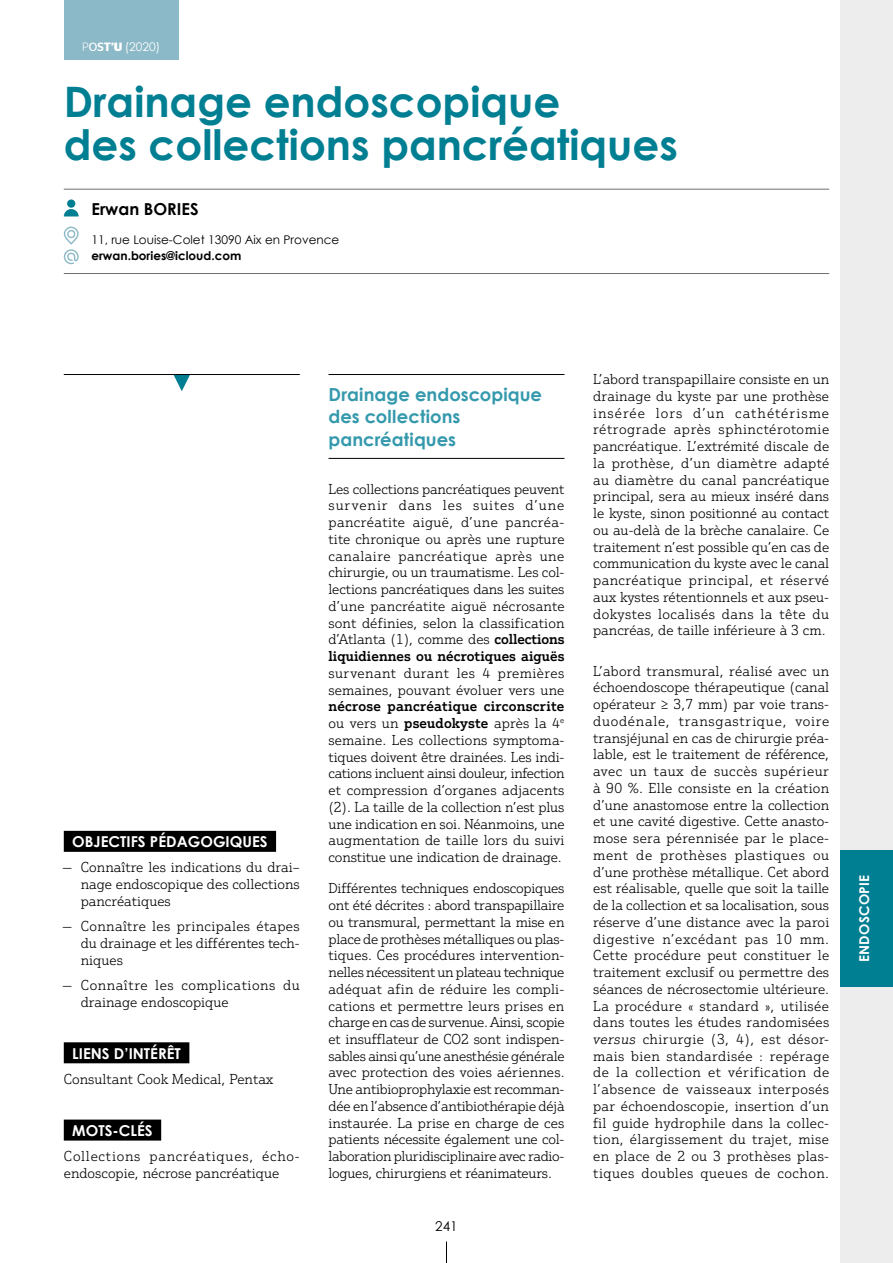
<style>
.page{position:relative;width:893px;height:1263px;background:#fff}
.page>*{position:absolute;margin:0;border:0;box-sizing:border-box;transform-origin:0 0}
.t1{font:700 42px/43.5px "Century Gothic";color:#007e92}
.t2{font:700 18px/22.5px "Century Gothic";letter-spacing:.005em;color:#3499ac}
.t3{font:700 16.5px "Century Gothic";color:#000}
.t4{font:700 15px "Century Gothic";color:#fff}
.t5{font:300 13.95px/16.8px "Justus Pro";color:#000;text-align:justify}
.t6{font:300 13.95px/16.8px "Justus Pro";letter-spacing:.04em;color:#000}
.t7{font:700 13.5px "Century Gothic";letter-spacing:.02em;color:#fff}
.t8{font:13.5px "Century Gothic";color:#000}
.t9{font:12px "Century Gothic";color:#000}
.t10{font:700 12px "Century Gothic";color:#000}
.t11{font:12px "Century Gothic";color:#fff}
.s1{font-family:"Stag Sans";font-weight:300}
.s2{font-family:"Stag Sans"}
.s3{font-family:"Stag Sans";font-weight:500}
.s4{font-family:"Stag Sans";font-weight:600}
.s5{font-family:"Stag Sans";font-weight:700}
.s6{font-weight:500}
.s7{font-style:italic}
</style>
<div class="page">
<div style="left:64px;top:0;width:115px;height:60px;background:#8cb9c7"></div>
<div style="left:840px;top:0;width:53px;height:1263px;background:#ededed"></div>
<div style="left:840px;top:850px;width:53px;height:136px;background:#007e92"></div>
<svg style="left:446px;top:1242px;width:1px;height:21px"></svg>
<hr style="left:64px;top:189px;width:765px;height:1px;background:#706f6f">
<hr style="left:64px;top:273px;width:765px;height:1px;background:#706f6f">
<svg style="left:64px;top:199px;width:15px;height:17px"></svg>
<svg style="left:64px;top:227px;width:15px;height:37px"></svg>
<hr style="left:328px;top:374px;width:236px;height:1px;background:#000">
<hr style="left:328px;top:458px;width:236px;height:1px;background:#000">
<div style="left:64px;top:831px;width:212px;height:21px;background:#000"></div>
<div style="left:64px;top:1042px;width:125px;height:21px;background:#000"></div>
<div style="left:64px;top:1119px;width:97px;height:21px;background:#000"></div>
<svg style="left:173px;top:375px;width:17px;height:16px"></svg>
<hr style="left:64px;top:374px;width:236px;height:1px;background:#000">
<p class="t11" style="left:82px;top:38px;width:79px"><span class="s1">P</span><span class="s2">O</span><span class="s3">S</span><span class="s4">T’</span><span class="s5">U</span> (2020)</p>
<h1 class="t1" style="left:64px;top:78px;width:616px">Drainage endoscopique<br>des collections pancréatiques</h1>
<p class="t3" style="left:91px;top:196px;width:109px">Erwan BORIES</p>
<p class="t9" style="left:91px;top:231px;width:249px">11, rue Louise-Colet 13090 Aix en Provence</p>
<p class="t10" style="left:91px;top:247px;width:151px">erwan.bories@icloud.com</p>
<p class="t4" style="left:72px;top:830px;width:197px">OBJECTIFS PÉDAGOGIQUES</p>
<p class="t5" style="left:81px;top:859px;width:220px;text-indent:-17px">— Connaître les indications du drai– nage endoscopique des collections pancréatiques</p>
<p class="t5" style="left:81px;top:918px;width:221px;text-indent:-17px">— Connaître les principales étapes du drainage et les différentes tech&shy;niques</p>
<p class="t6" style="left:81px;top:976px;width:220px;text-indent:-17px">— Connaître les complications du drainage endoscopique</p>
<p class="t4" style="left:72px;top:1042px;width:110px">LIENS D’INTÉRÊT</p>
<p class="t5" style="left:64px;top:1070px;width:211px">Consultant Cook Medical, Pentax</p>
<p class="t4" style="left:72px;top:1119px;width:82px">MOTS-CLÉS</p>
<p class="t5" style="left:64px;top:1147px;width:238px">Collections pancréatiques, écho&shy;endoscopie, nécrose pancréatique</p>
<p class="t2" style="left:328px;top:382px;width:215px">Drainage endoscopique des collections pancréatiques</p>
<p class="t5" style="left:328px;top:480px;width:238px">Les collections pancréatiques peuvent survenir dans les suites d’une pancréatite aiguë, d’une pancréa&shy;tite chronique ou après une rupture canalaire pancréatique après une chirurgie, ou un traumatisme. Les col&shy;lections pancréatiques dans les suites d’une pancréatite aiguë nécrosante sont définies, selon la classification d’Atlanta (1), comme des <span class="s6">collections liquidiennes ou nécrotiques aiguës</span></p>
<p class="t5" style="left:328px;top:664px;width:238px">survenant durant les 4 premières semaines, pouvant évoluer vers une</p>
<p class="t5" style="left:328px;top:698px;width:238px"><span class="s6">nécrose pancréatique circonscrite </span>ou vers un <span class="s6">pseudokyste</span> après la 4<sup>e </sup>semaine. Les collections symptoma&shy;tiques doivent être drainées. Les indi&shy;cations incluent ainsi douleur, infection et compression d’organes adjacents (2). La taille de la collection n’est plus une indication en soi. Néanmoins, une augmentation de taille lors du suivi constitue une indication de drainage.</p>
<p class="t5" style="left:328px;top:880px;width:238px">Différentes techniques endoscopiques ont été décrites : abord transpapillaire ou transmural, permettant la mise en place de prothèses métalliques ou plas&shy;tiques. Ces procédures intervention&shy;nelles nécessitent un plateau technique adéquat afin de réduire les compli&shy;cations et permettre leurs prises en charge en cas de survenue. Ainsi, scopie et insufflateur de CO2 sont indispen&shy;sables ainsi qu’une anesthésie générale avec protection des voies aériennes.<br>Une antibioprophylaxie est recomman&shy;dée en l’absence d’antibiothérapie déjà instaurée. La prise en charge de ces patients nécessite également une col&shy;laboration pluridisciplinaire avec radio&shy;logues, chirurgiens et réanimateurs.</p>
<p class="t8" style="left:435px;top:1216px;width:24px">241</p>
<p class="t5" style="left:593px;top:371px;width:238px">L’abord transpapillaire consiste en un drainage du kyste par une prothèse insérée lors d’un cathétérisme rétrograde après sphinctérotomie pancréatique. L’extrémité discale de la prothèse, d’un diamètre adapté au diamètre du canal pancréatique principal, sera au mieux inséré dans le kyste, sinon positionné au contact ou au-delà de la brèche canalaire. Ce traitement n’est possible qu’en cas de communication du kyste avec le canal pancréatique principal, et réservé aux kystes rétentionnels et aux pseu&shy;dokystes localisés dans la tête du pancréas, de taille inférieure à 3 cm.</p>
<p class="t5" style="left:593px;top:662px;width:238px">L’abord transmural, réalisé avec un échoendoscope thérapeutique (canal opérateur ≥ 3,7 mm) par voie trans&shy;duodénale, transgastrique, voire transjéjunal en cas de chirurgie préa&shy;lable, est le traitement de référence, avec un taux de succès supérieur à 90 %. Elle consiste en la création d’une anastomose entre la collection et une cavité digestive. Cette anasto&shy;mose sera pérennisée par le place&shy;ment de prothèses plastiques ou d’une prothèse métallique. Cet abord est réalisable, quelle que soit la taille de la collection et sa localisation, sous réserve d’une distance avec la paroi digestive n’excédant pas 10 mm.<br>Cette procédure peut constituer le traitement exclusif ou permettre des séances de nécrosectomie ultérieure.<br>La procédure « standard », utilisée dans toutes les études randomisées <span class="s7">versus</span> chirurgie (3, 4), est désor&shy;mais bien standardisée : repérage de la collection et vérification de l’absence de vaisseaux interposés par échoendoscopie, insertion d’un fil guide hydrophile dans la collec&shy;tion, élargissement du trajet, mise en place de 2 ou 3 prothèses plas&shy;tiques doubles queues de cochon.</p>
<p class="t7" style="left:854px;top:962px;width:89px;rotate:-90deg">ENDOSCOPIE</p>
</div>
